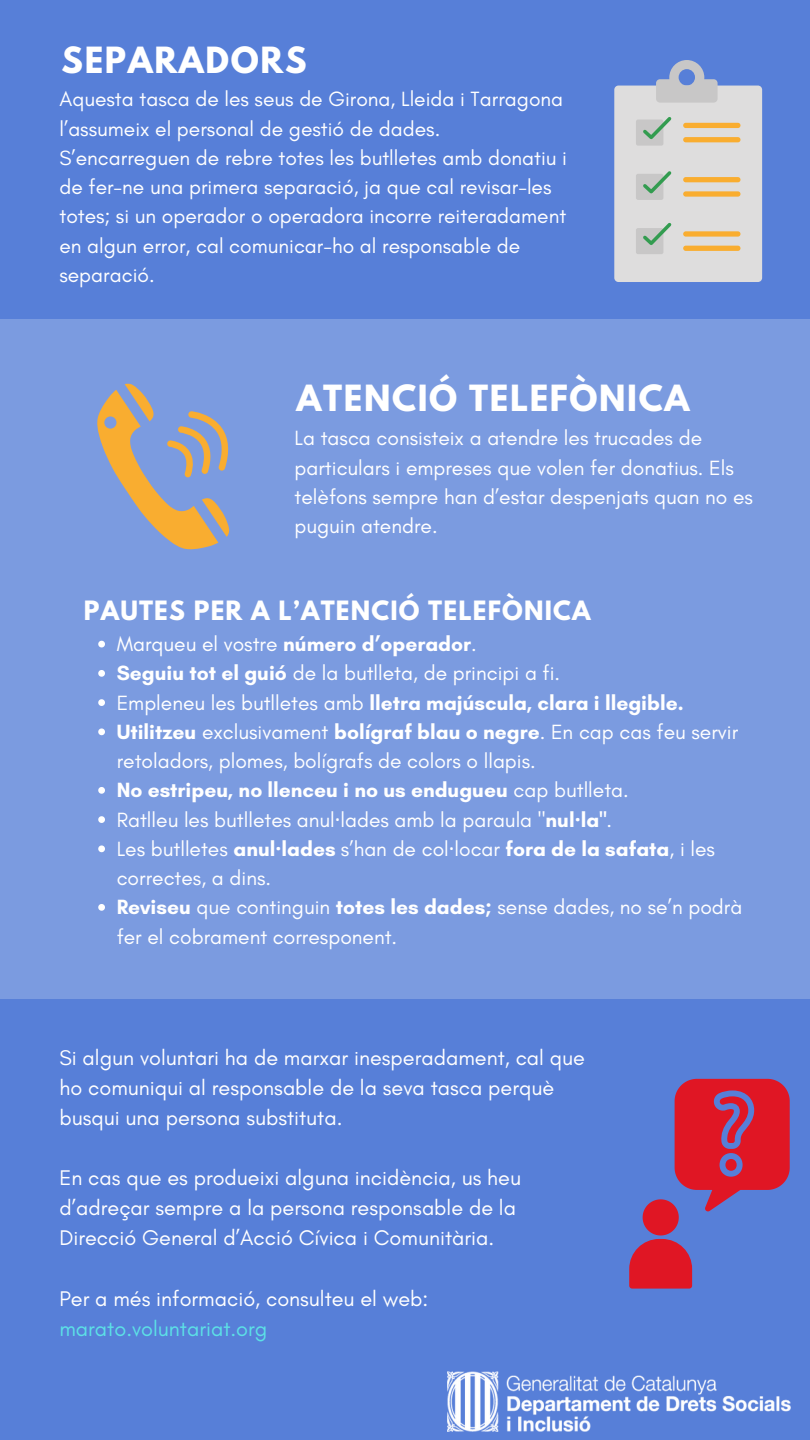
<style>
.page{position:relative;width:810px;height:1440px;background:#577fd8}
.page>*{position:absolute;margin:0;border:0;box-sizing:border-box;transform-origin:0 0}
.t1{font:700 32px "League Spartan";letter-spacing:.05em;color:#fff}
.t2{font:700 23.6px "League Spartan";letter-spacing:.05em;color:#fff}
.t3{font:21.6px/30.1px "Glacial Indifference";color:#fff}
.t4{font:21px/29.2px "Glacial Indifference";color:#fff}
.t5{font:700 21px "Glacial Indifference";color:#fff}
.s1{font-weight:700}
.s2{font-weight:400}
.s3{font-family:"Noto Sans"}
.s4{font-family:"Noto Sans";font-weight:700}
.s5{color:#5ce1e6}
</style>
<div class="page">
<div style="left:0;top:319px;width:810px;height:680px;background:#7b9be0"></div>
<div style="left:614px;top:86px;width:148px;height:196px;background:#dedddd;border-radius:4px"></div>
<div style="left:636px;top:120px;width:27px;height:26px;background:#c8c7c7;border-radius:2px"></div>
<div style="left:683px;top:123px;width:58px;height:5px;background:#f9ad30;border-radius:3px"></div>
<div style="left:683px;top:137px;width:58px;height:5px;background:#f9ad30;border-radius:3px"></div>
<div style="left:636px;top:174px;width:27px;height:26px;background:#c8c7c7;border-radius:2px"></div>
<div style="left:683px;top:177px;width:58px;height:5px;background:#f9ad30;border-radius:3px"></div>
<div style="left:683px;top:191px;width:58px;height:6px;background:#f9ad30;border-radius:3px"></div>
<div style="left:636px;top:228px;width:27px;height:26px;background:#c8c7c7;border-radius:2px"></div>
<div style="left:683px;top:231px;width:58px;height:6px;background:#f9ad30;border-radius:3px"></div>
<div style="left:683px;top:246px;width:58px;height:5px;background:#f9ad30;border-radius:3px"></div>
<svg style="left:656px;top:60px;width:62px;height:43px"></svg>
<svg style="left:640px;top:117px;width:32px;height:23px"></svg>
<svg style="left:643px;top:171px;width:29px;height:23px"></svg>
<svg style="left:643px;top:222px;width:29px;height:23px"></svg>
<svg style="left:97px;top:383px;width:133px;height:167px"></svg>
<svg style="left:629px;top:1079px;width:161px;height:210px"></svg>
<div style="left:725px;top:1159px;width:12px;height:12px;background:#e01624;border-radius:50%"></div>
<img style="left:448px;top:1371px;width:342px;height:60px">
<svg style="left:98px;top:641px;width:7px;height:6px"></svg>
<svg style="left:98px;top:670px;width:7px;height:7px"></svg>
<svg style="left:98px;top:699px;width:7px;height:7px"></svg>
<svg style="left:98px;top:728px;width:7px;height:7px"></svg>
<svg style="left:98px;top:787px;width:7px;height:7px"></svg>
<svg style="left:98px;top:816px;width:7px;height:7px"></svg>
<svg style="left:98px;top:845px;width:7px;height:7px"></svg>
<svg style="left:98px;top:904px;width:7px;height:7px"></svg>
<p class="t1" style="left:62px;top:44px;width:246px">SEPARADORS</p>
<p class="t4" style="left:59px;top:84px;width:505px">Aquesta tasca de les seus de Girona, Lleida i Tarragona l’assumeix el personal de gestió de dades.</p>
<p class="t4" style="left:59px;top:143px;width:509px">S’encarreguen de rebre totes les butlletes amb donatiu i de fer-ne una primera separació, ja que cal revisar-les totes; si un operador o operadora incorre reiteradament en algun error, cal comunicar-ho al responsable de separació.</p>
<p class="t1" style="left:297px;top:382px;width:394px">ATENCIÓ TELEFÒNICA</p>
<h3 class="t4" style="left:294px;top:423px;width:460px">La tasca consisteix a atendre les trucades de particulars i empreses que volen fer donatius. Els telèfons sempre han d’estar despenjats quan no es puguin atendre.</h3>
<p class="t2" style="left:84px;top:599px;width:508px">PAUTES PER A L’ATENCIÓ TELEFÒNICA</p>
<p class="t4" style="left:117px;top:629px;width:362px">Marqueu el vostre <span class="s1">número d’operador</span>.</p>
<p class="t4" style="left:117px;top:659px;width:445px"><span class="s1">Seguiu tot el guió</span> de la butlleta, de principi a fi.</p>
<p class="t5" style="left:117px;top:690px;width:568px"><span class="s2">Empleneu les butlletes amb</span> lletra majúscula, clara i llegible.</p>
<p class="t4" style="left:117px;top:717px;width:623px"><span class="s1">Utilitzeu</span> exclusivament <span class="s1">bolígraf blau o negre</span>. En cap cas feu servir retoladors, plomes, bolígrafs de colors o llapis.</p>
<h1 class="t5" style="left:117px;top:778px;width:514px">No estripeu, no llenceu i no us endugueu <span class="s2">cap butlleta.</span></h1>
<p class="t4" style="left:117px;top:805px;width:497px">Ratlleu les butlletes anul<span class="s3">·</span>lades amb la paraula "<span class="s1">nul</span><span class="s4">·</span><span class="s1">la"</span>.</p>
<h2 class="t4" style="left:117px;top:834px;width:600px">Les butlletes <span class="s1">anul</span><span class="s4">·</span><span class="s1">lades</span> s’han de col<span class="s3">·</span>locar <span class="s1">fora de la safata</span>, i les correctes, a dins.</h2>
<p class="t4" style="left:117px;top:893px;width:627px"><span class="s1">Reviseu</span> que continguin <span class="s1">totes les dades;</span> sense dades, no se’n podrà fer el cobrament corresponent.</p>
<p class="t3" style="left:59px;top:1042px;width:527px">Si algun voluntari ha de marxar inesperadament, cal que ho comuniqui al responsable de la seva tasca perquè busqui una persona substituta.</p>
<p class="t3" style="left:59px;top:1163px;width:463px">En cas que es produeixi alguna incidència, us heu d’adreçar sempre a la persona responsable de la<br>Direcció General d’Acció Cívica i Comunitària.</p>
<p class="t3" style="left:59px;top:1283px;width:370px">Per a més informació, consulteu el web: <span class="s5">marato.voluntariat.org</span></p>
</div>
